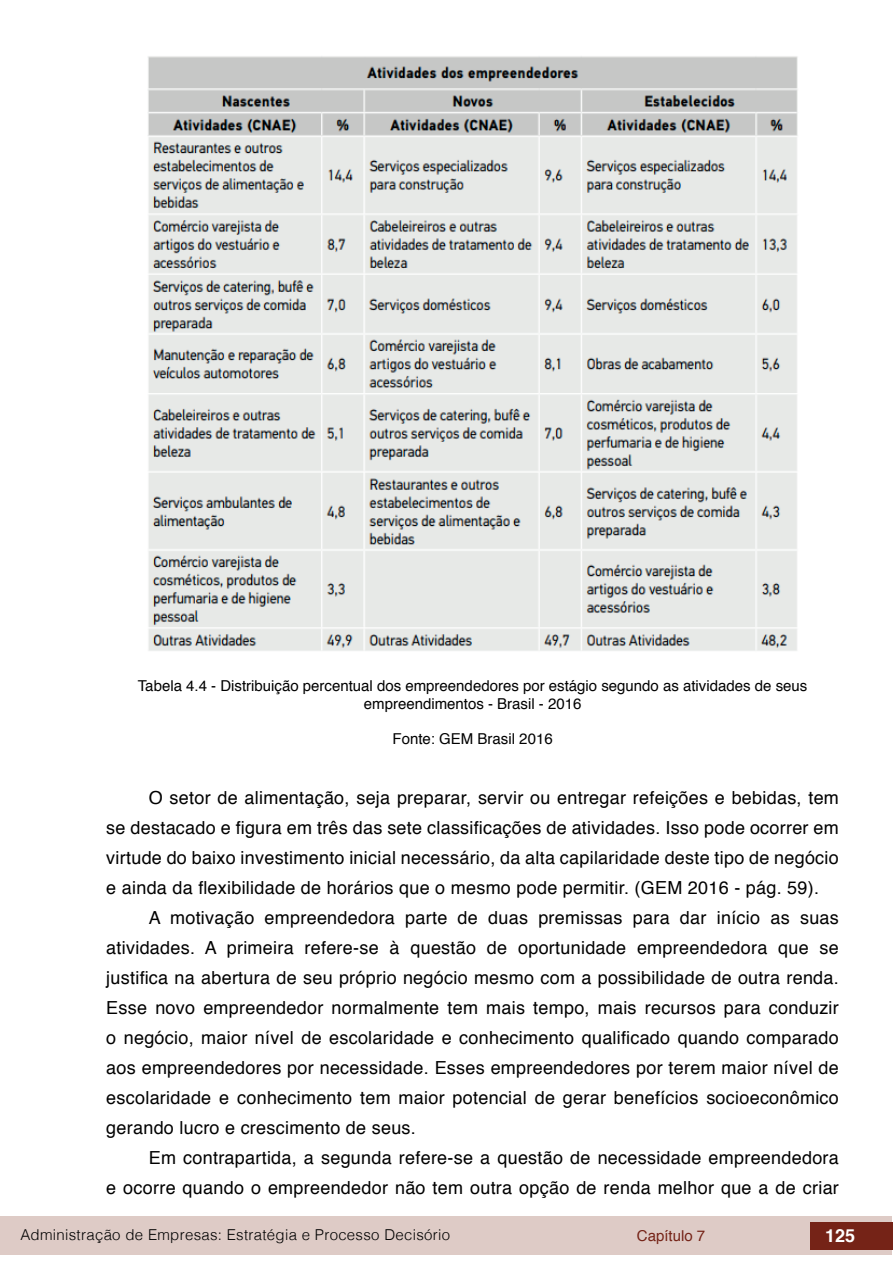
<style>
.page{position:relative;width:893px;height:1263px;background:#fff}
.page>*{position:absolute;margin:0;border:0;box-sizing:border-box;transform-origin:0 0}
.t1{font:18px/30px "Helvetica";letter-spacing:.015em;color:#000;text-align:justify}
.t2{font:700 18px "Helvetica";color:#fff}
.t3{font:15px/18px "Helvetica";color:#000;text-align:center}
.t4{font:300 15px "Helvetica";letter-spacing:.02em;color:#000}
.t5{font:15px "Helvetica";color:#752317}
</style>
<div class="page">
<div style="left:1px;top:1216px;width:891px;height:38px;background:#decbc6"></div>
<div style="left:810px;top:1222px;width:83px;height:27px;background:#752317"></div>
<img style="left:148px;top:56px;width:650px;height:595px">
<p class="t3" style="left:138px;top:677px;width:671px">Tabela 4.4 - Distribuição percentual dos empreendedores por estágio segundo as atividades de seus empreendimentos - Brasil - 2016</p>
<p class="t3" style="left:393px;top:730px;width:162px">Fonte: GEM Brasil 2016</p>
<p class="t1" style="left:106px;top:783px;width:734px;text-indent:43px">O setor de alimentação, seja preparar, servir ou entregar refeições e bebidas, tem se destacado e figura em três das sete classificações de atividades. Isso pode ocorrer em virtude do baixo investimento inicial necessário, da alta capilaridade deste tipo de negócio e ainda da flexibilidade de horários que o mesmo pode permitir. (GEM 2016 - pág. 59).</p>
<p class="t1" style="left:106px;top:903px;width:734px;text-indent:43px">A motivação empreendedora parte de duas premissas para dar início as suas atividades. A primeira refere-se à questão de oportunidade empreendedora que se justifica na abertura de seu próprio negócio mesmo com a possibilidade de outra renda.<br>Esse novo empreendedor normalmente tem mais tempo, mais recursos para conduzir o negócio, maior nível de escolaridade e conhecimento qualificado quando comparado aos empreendedores por necessidade. Esses empreendedores por terem maior nível de escolaridade e conhecimento tem maior potencial de gerar benefícios socioeconômico gerando lucro e crescimento de seus.</p>
<p class="t1" style="left:106px;top:1143px;width:734px;text-align:right">Em contrapartida, a segunda refere-se a questão de necessidade empreendedora<br>e ocorre quando o empreendedor não tem outra opção de renda melhor que a de criar</p>
<p class="t4" style="left:20px;top:1222px;width:431px">Administração de Empresas: Estratégia e Processo Decisório</p>
<p class="t5" style="left:637px;top:1224px;width:70px">Capítulo 7</p>
<p class="t2" style="left:825px;top:1221px;width:32px">125</p>
</div>
